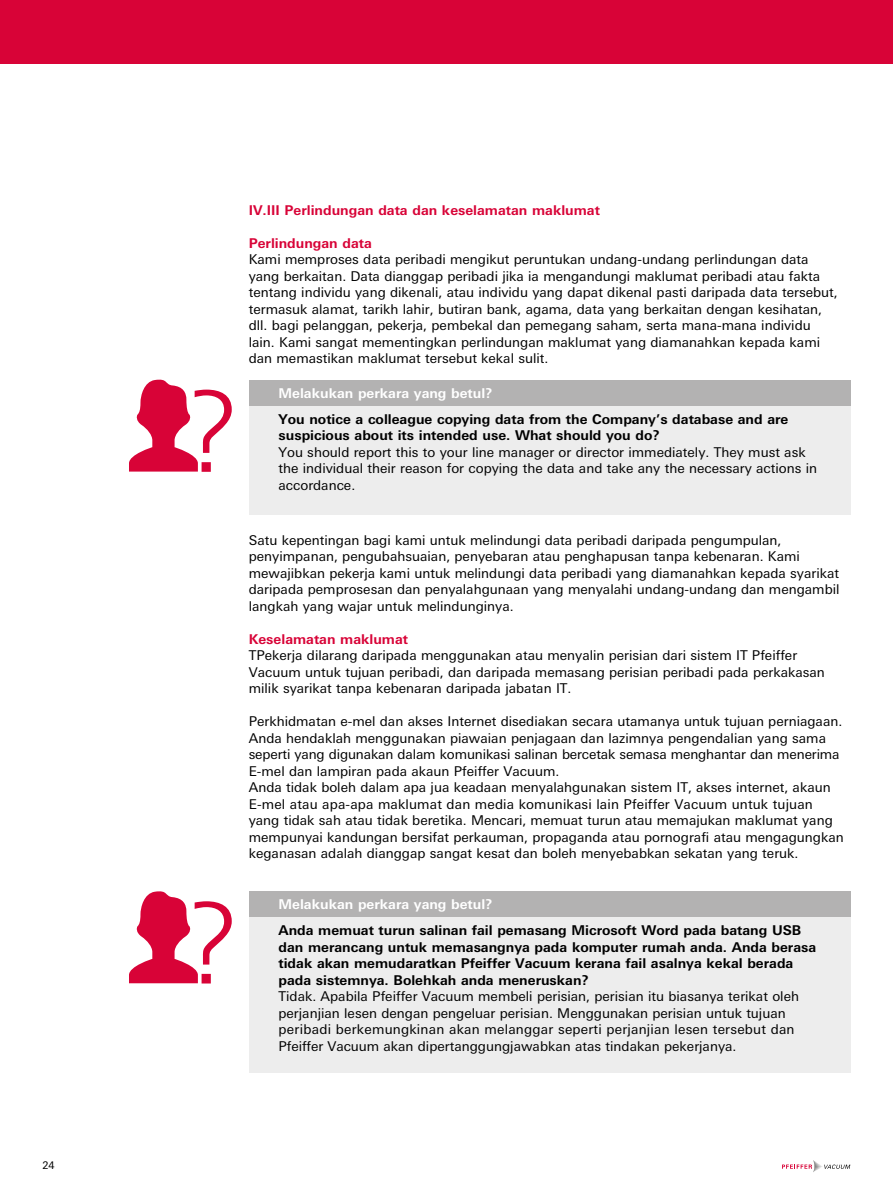
<style>
.page{position:relative;width:893px;height:1191px;background:#fff}
.page>*{position:absolute;margin:0;border:0;box-sizing:border-box;transform-origin:0 0}
.t1{font:13.5px/16.5px "Univers Next W1 G";color:#000}
.t2{font:700 13.5px/16.5px "Univers Next W1 G";color:#000}
.t3{font:700 13.5px "Univers Next W1 G";color:#d80337}
.t4{font:700 13.5px "Univers Next W1 G";color:#fff}
.t5{font:10.5px "Univers Next W1 G";color:#000}
</style>
<div class="page">
<svg style="left:782px;top:1160px;width:68px;height:12px"></svg>
<div style="left:249px;top:380px;width:601px;height:134px;background:#ededed"></div>
<div style="left:249px;top:380px;width:601px;height:25px;background:#b3b2b2"></div>
<div style="left:249px;top:891px;width:601px;height:181px;background:#ededed"></div>
<div style="left:249px;top:891px;width:601px;height:26px;background:#b3b2b2"></div>
<div style="left:0;top:0;width:893px;height:64px;background:#d80337"></div>
<svg style="left:129px;top:379px;width:103px;height:93px"></svg>
<svg style="left:129px;top:891px;width:103px;height:92px"></svg>
<p class="t5" style="left:43px;top:1159px;width:14px">24</p>
<p class="t3" style="left:249px;top:202px;width:353px">IV.III Perlindungan data dan keselamatan maklumat</p>
<p class="t3" style="left:249px;top:235px;width:125px">Perlindungan data</p>
<p class="t1" style="left:249px;top:251px;width:590px">Kami memproses data peribadi mengikut peruntukan undang-undang perlindungan data yang berkaitan. Data dianggap peribadi jika ia mengandungi maklumat peribadi atau fakta tentang individu yang dikenali, atau individu yang dapat dikenal pasti daripada data tersebut, termasuk alamat, tarikh lahir, butiran bank, agama, data yang berkaitan dengan kesihatan, dll. bagi pelanggan, pekerja, pembekal dan pemegang saham, serta mana-mana individu lain. Kami sangat mementingkan perlindungan maklumat yang diamanahkan kepada kami dan memastikan maklumat tersebut kekal sulit.</p>
<p class="t4" style="left:279px;top:385px;width:216px">Melakukan perkara yang betul?</p>
<p class="t2" style="left:279px;top:410px;width:511px">You notice a colleague copying data from the Company’s database and are suspicious about its intended use. What should you do?</p>
<p class="t1" style="left:279px;top:444px;width:540px">You should report this to your line manager or director immediately. They must ask the individual their reason for copying the data and take any the necessary actions in accordance.</p>
<p class="t1" style="left:249px;top:531px;width:592px">Satu kepentingan bagi kami untuk melindungi data peribadi daripada pengumpulan, penyimpanan, pengubahsuaian, penyebaran atau penghapusan tanpa kebenaran. Kami mewajibkan pekerja kami untuk melindungi data peribadi yang diamanahkan kepada syarikat daripada pemprosesan dan penyalahgunaan yang menyalahi undang-undang dan mengambil langkah yang wajar untuk melindunginya.</p>
<p class="t3" style="left:249px;top:631px;width:161px">Keselamatan maklumat</p>
<p class="t1" style="left:249px;top:647px;width:578px">TPekerja dilarang daripada menggunakan atau menyalin perisian dari sistem IT Pfeiffer<br>Vacuum untuk tujuan peribadi, dan daripada memasang perisian peribadi pada perkakasan milik syarikat tanpa kebenaran daripada jabatan IT.</p>
<p class="t1" style="left:249px;top:713px;width:597px">Perkhidmatan e-mel dan akses Internet disediakan secara utamanya untuk tujuan perniagaan.<br>Anda hendaklah menggunakan piawaian penjagaan dan lazimnya pengendalian yang sama seperti yang digunakan dalam komunikasi salinan bercetak semasa menghantar dan menerima E-mel dan lampiran pada akaun Pfeiffer Vacuum.<br>Anda tidak boleh dalam apa jua keadaan menyalahgunakan sistem IT, akses internet, akaun E-mel atau apa-apa maklumat dan media komunikasi lain Pfeiffer Vacuum untuk tujuan yang tidak sah atau tidak beretika. Mencari, memuat turun atau memajukan maklumat yang mempunyai kandungan bersifat perkauman, propaganda atau pornografi atau mengagungkan keganasan adalah dianggap sangat kesat dan boleh menyebabkan sekatan yang teruk.</p>
<p class="t4" style="left:279px;top:896px;width:216px">Melakukan perkara yang betul?</p>
<p class="t2" style="left:279px;top:922px;width:539px">Anda memuat turun salinan fail pemasang Microsoft Word pada batang USB dan merancang untuk memasangnya pada komputer rumah anda. Anda berasa tidak akan memudaratkan Pfeiffer Vacuum kerana fail asalnya kekal berada pada sistemnya. Bolehkah anda meneruskan?</p>
<p class="t1" style="left:279px;top:988px;width:522px">Tidak. Apabila Pfeiffer Vacuum membeli perisian, perisian itu biasanya terikat oleh perjanjian lesen dengan pengeluar perisian. Menggunakan perisian untuk tujuan peribadi berkemungkinan akan melanggar seperti perjanjian lesen tersebut dan Pfeiffer Vacuum akan dipertanggungjawabkan atas tindakan pekerjanya.</p>
</div>
